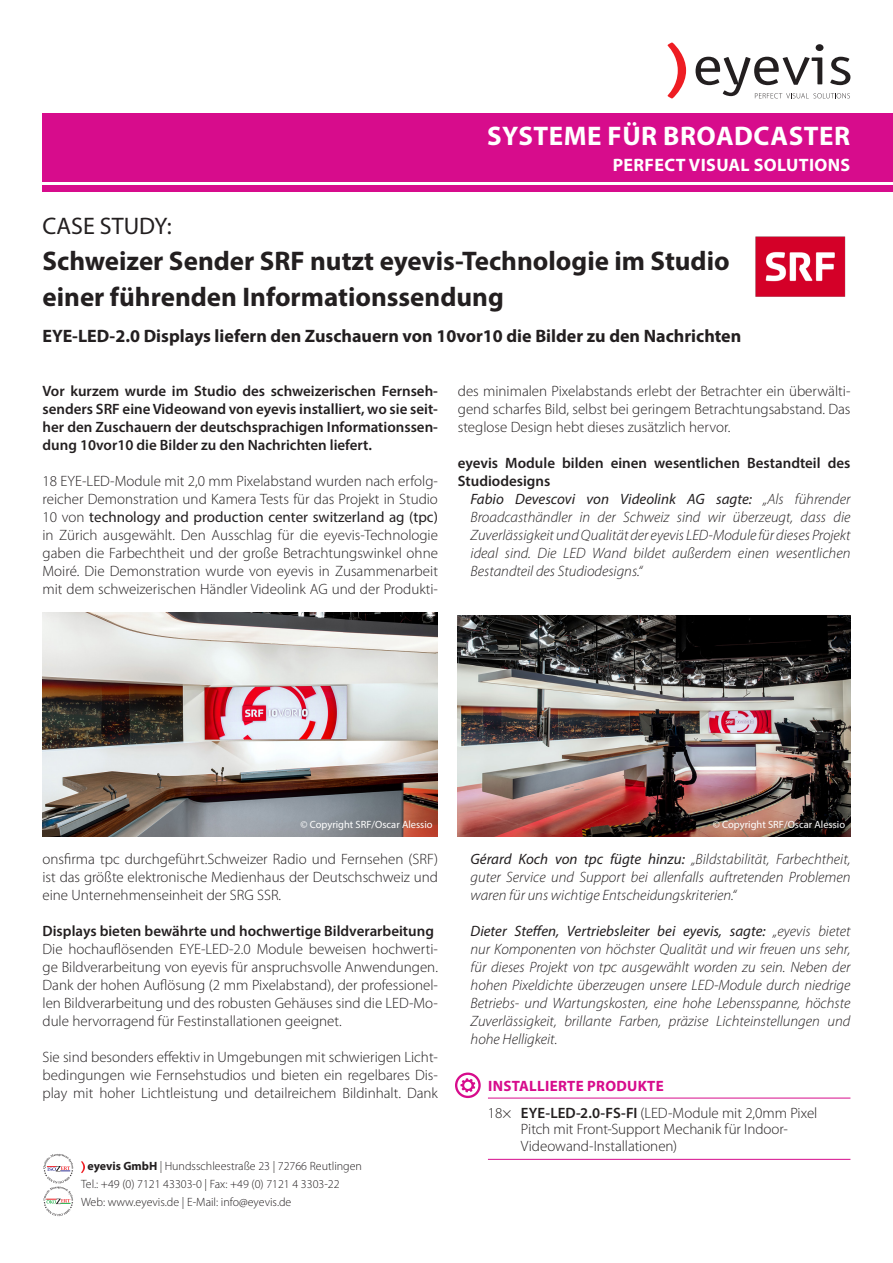
<style>
.page{position:relative;width:893px;height:1263px;background:#fff}
.page>*{position:absolute;margin:0;border:0;box-sizing:border-box;transform-origin:0 0}
.t1{font:700 27px/36px "Myriad Pro";color:#231f20}
.t2{font:700 27px "Myriad Pro";letter-spacing:.02em;color:#fff}
.t3{font:24px "Myriad Pro";color:#231f20}
.t4{font:700 18px "Myriad Pro";color:#231f20}
.t5{font:700 18px "Myriad Pro";letter-spacing:.02em;color:#fff}
.t6{font:300 15px/18px "Myriad Pro";color:#231f20;text-align:justify}
.t7{font:italic 300 15px/18px "Myriad Pro";color:#231f20;text-align:justify}
.t8{font:600 15px/18px "Myriad Pro";color:#231f20;text-align:justify}
.t9{font:700 15px "Myriad Pro";letter-spacing:.02em;color:#d70c8c}
.t10{font:300 12px "Myriad Pro";color:#231f20}
.t11{font:10.5px "Myriad Pro";color:#fff}
.s1{font-weight:400}
.s2{font-weight:700}
.s3{font-weight:600}
</style>
<div class="page">
<div style="left:43px;top:114px;width:850px;height:68px;background:#d70c8c"></div>
<div style="left:43px;top:185px;width:850px;height:6px;background:#d70c8c"></div>
<svg style="left:667px;top:42px;width:19px;height:57px"></svg>
<svg style="left:696px;top:44px;width:154px;height:54px"></svg>
<svg style="left:43px;top:1154px;width:30px;height:62px"></svg>
<img style="left:43px;top:613px;width:395px;height:223px">
<img style="left:458px;top:615px;width:392px;height:221px">
<img style="left:755px;top:237px;width:91px;height:59px">
<svg style="left:455px;top:1072px;width:26px;height:26px"></svg>
<hr style="left:488px;top:1098px;width:362px;height:1px;background:#d70c8c">
<hr style="left:488px;top:1159px;width:362px;height:1px;background:#d70c8c">
<svg style="left:81px;top:1161px;width:4px;height:12px"></svg>
<p class="t2" style="left:487px;top:118px;width:364px">SYSTEME FÜR BROADCASTER</p>
<p class="t5" style="left:613px;top:153px;width:239px">PERFECT VISUAL SOLUTIONS</p>
<p class="t3" style="left:43px;top:211px;width:131px">CASE STUDY:</p>
<p class="t1" style="left:43px;top:242px;width:689px">Schweizer Sender SRF nutzt eyevis-Technologie im Studio einer führenden Informationssendung</p>
<p class="t4" style="left:43px;top:324px;width:700px">EYE-LED-2.0 Displays liefern den Zuschauern von 10vor10 die Bilder zu den Nachrichten</p>
<p class="t8" style="left:43px;top:382px;width:397px">Vor kurzem wurde im Studio des schweizerischen Fernseh&shy;senders SRF eine Videowand von eyevis installiert, wo sie seit&shy;her den Zuschauern der deutschsprachigen Informationssen&shy;dung 10vor10 die Bilder zu den Nachrichten liefert.</p>
<p class="t6" style="left:43px;top:472px;width:397px">18 EYE-LED-Module mit 2,0 mm Pixelabstand wurden nach erfolg&shy;reicher Demonstration und Kamera Tests für das Projekt in Studio 10 von <span class="s1">technology and production center switzerland ag (tpc) </span>in Zürich ausgewählt. Den Ausschlag für die eyevis-Technologie gaben die Farbechtheit und der große Betrachtungswinkel ohne Moiré. Die Demonstration wurde von eyevis in Zusammenarbeit mit dem schweizerischen Händler Videolink AG und der Produkti-</p>
<p class="t6" style="left:458px;top:382px;width:394px">des minimalen Pixelabstands erlebt der Betrachter ein überwälti&shy;gend scharfes Bild, selbst bei geringem Betrachtungsabstand. Das steglose Design hebt dieses zusätzlich hervor.</p>
<p class="t8" style="left:458px;top:454px;width:394px">eyevis Module bilden einen wesentlichen Bestandteil des<br>Studiodesigns</p>
<p class="t7" style="left:471px;top:490px;width:381px"><span class="s1">Fabio Devescovi von Videolink AG sagte:</span> „Als führender Broadcasthändler in der Schweiz sind wir überzeugt, dass die Zuverlässigkeit und Qualität der eyevis LED-Module für dieses Projekt ideal sind. Die LED Wand bildet außerdem einen wesentlichen Bestandteil des Studiodesigns.“</p>
<p class="t11" style="left:300px;top:818px;width:134px">© Copyright SRF/Oscar Alessio</p>
<p class="t11" style="left:713px;top:818px;width:134px">© Copyright SRF/Oscar Alessio</p>
<p class="t6" style="left:43px;top:850px;width:397px">onsfirma tpc durchgeführt.Schweizer Radio und Fernsehen (SRF) ist das größte elektronische Medienhaus der Deutschschweiz und eine Unternehmenseinheit der SRG SSR.</p>
<p class="t8" style="left:43px;top:922px;width:393px">Displays bieten bewährte und hochwertige Bildverarbeitung</p>
<p class="t6" style="left:43px;top:940px;width:397px">Die hochauflösenden EYE-LED-2.0 Module beweisen hochwerti&shy;ge Bildverarbeitung von eyevis für anspruchsvolle Anwendungen.<br>Dank der hohen Auflösung (2 mm Pixelabstand), der professionel&shy;len Bildverarbeitung und des robusten Gehäuses sind die LED-Mo&shy;dule hervorragend für Festinstallationen geeignet.</p>
<p class="t6" style="left:43px;top:1048px;width:397px">Sie sind besonders effektiv in Umgebungen mit schwierigen Licht&shy;bedingungen wie Fernsehstudios und bieten ein regelbares Dis&shy;play mit hoher Lichtleistung und detailreichem Bildinhalt. Dank</p>
<p class="t10" style="left:87px;top:1159px;width:276px"><span class="s2">eyevis GmbH</span> | Hundsschleestraße 23 | 72766 Reutlingen</p>
<p class="t10" style="left:81px;top:1177px;width:260px">Tel.: +49 (0) 7121 43303-0 | Fax: +49 (0) 7121 4 3303-22</p>
<p class="t10" style="left:81px;top:1195px;width:212px">Web: www.eyevis.de | E-Mail: info@eyevis.de</p>
<p class="t7" style="left:471px;top:850px;width:381px"><span class="s1">Gérard Koch von tpc fügte hinzu:</span> „Bildstabilität, Farbechtheit, guter Service und Support bei allenfalls auftretenden Problemen waren für uns wichtige Entscheidungskriterien.“</p>
<p class="t7" style="left:471px;top:922px;width:381px"><span class="s1">Dieter Steffen, Vertriebsleiter bei eyevis, sagte:</span> „eyevis bietet nur Komponenten von höchster Qualität und wir freuen uns sehr, für dieses Projekt von tpc ausgewählt worden zu sein. Neben der hohen Pixeldichte überzeugen unsere LED-Module durch niedrige Betriebs- und Wartungskosten, eine hohe Lebensspanne, höchste Zuverlässigkeit, brillante Farben, präzise Lichteinstellungen und hohe Helligkeit.</p>
<p class="t9" style="left:488px;top:1076px;width:177px">INSTALLIERTE PRODUKTE</p>
<p class="t6" style="left:521px;top:1104px;width:298px;line-height:16.5px;text-align:left;text-indent:-33px">18× <span class="s3">EYE-LED-2.0-FS-FI</span> (LED-Module mit 2,0mm Pixel<br>Pitch mit Front-Support Mechanik für Indoor-<br>Videowand-Installationen)</p>
</div>
